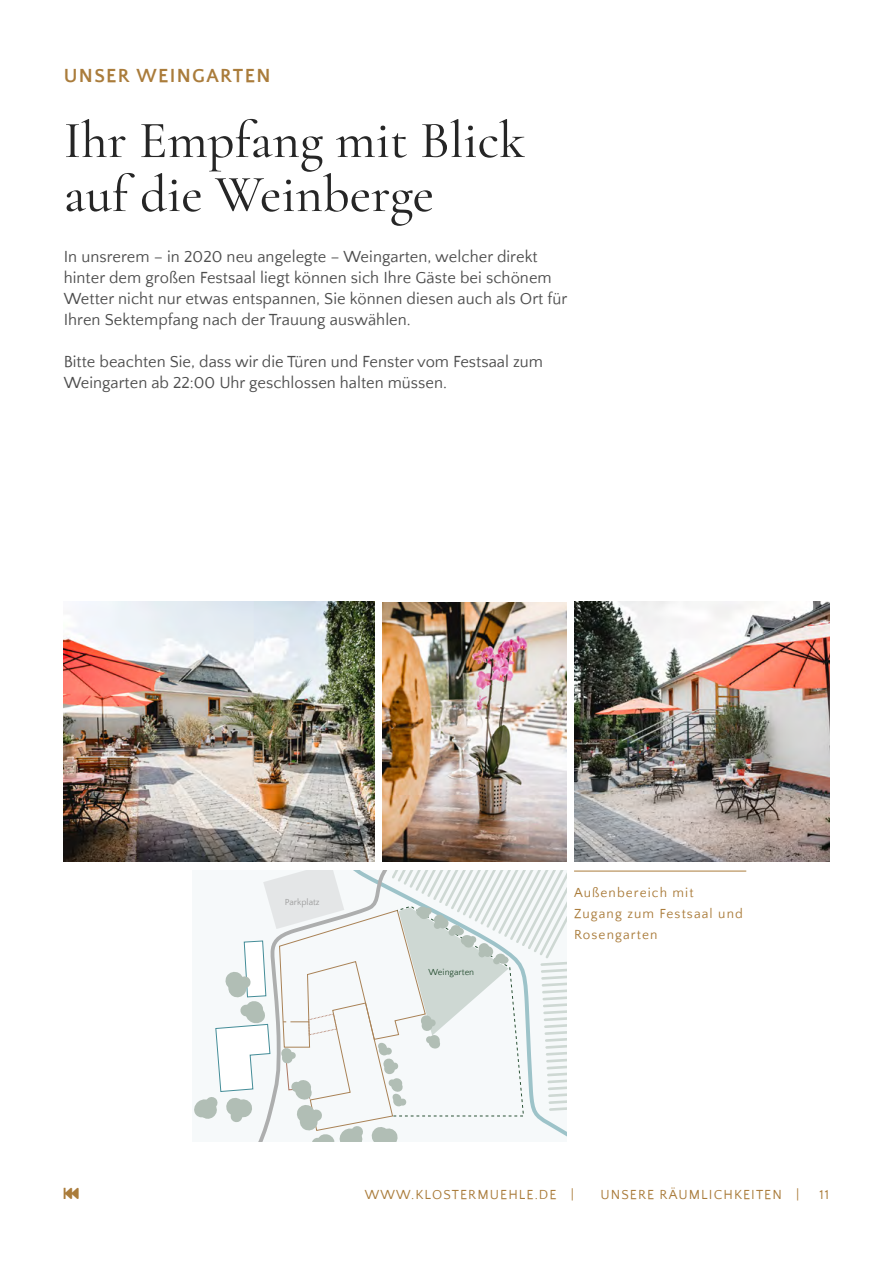
<style>
.page{position:relative;width:893px;height:1263px;background:#fff}
.page>*{position:absolute;margin:0;border:0;box-sizing:border-box;transform-origin:0 0}
.t1{font:500 52.5px/54px "Cormorant Garamond";color:#262626}
.t2{font:700 19.5px "Quattrocento Sans";letter-spacing:.07em;color:#aa7c3b}
.t3{font:16.5px/21px "Quattrocento Sans";letter-spacing:.005em;color:#4d4d4d}
.t4{font:13.5px/21px "Quattrocento Sans";letter-spacing:.08em;color:#aa7c3b}
.t5{font:9px "Quattrocento Sans";color:#2b5236}
.t6{font:9px "Quattrocento Sans";color:#9d9d9d}
</style>
<div class="page">
<img style="left:383px;top:603px;width:183px;height:258px">
<img style="left:64px;top:602px;width:310px;height:259px">
<img style="left:574px;top:602px;width:255px;height:259px">
<svg style="left:194px;top:871px;width:372px;height:271px"></svg>
<hr style="left:574px;top:871px;width:172px;height:1px;background:#aa7c3b">
<p class="t2" style="left:64px;top:65px;width:208px">UNSER WEINGARTEN</p>
<h1 class="t1" style="left:64px;top:113px;width:463px">Ihr Empfang mit Blick auf die Weinberge</h1>
<p class="t3" style="left:64px;top:246px;width:505px">In unsrerem – in 2020 neu angelegte – Weingarten, welcher direkt hinter dem großen Festsaal liegt können sich Ihre Gäste bei schönem Wetter nicht nur etwas entspannen, Sie können diesen auch als Ort für Ihren Sektempfang nach der Trauung auswählen.</p>
<p class="t3" style="left:64px;top:351px;width:481px">Bitte beachten Sie, dass wir die Türen und Fenster vom Festsaal zum<br>Weingarten ab 22:00 Uhr geschlossen halten müssen.</p>
<p class="t6" style="left:285px;top:897px;width:37px">Parkplatz</p>
<p class="t5" style="left:429px;top:968px;width:47px">Weingarten</p>
<p class="t4" style="left:574px;top:882px;width:170px">Außenbereich mit<br>Zugang zum Festsaal und<br>Rosengarten</p>
<p class="t4" style="left:365px;top:1185px;width:211px">WWW.KLOSTERMUEHLE.DE |</p>
<p class="t4" style="left:600px;top:1185px;width:201px">UNSERE RÄUMLICHKEITEN |</p>
<p class="t4" style="left:819px;top:1185px;width:11px">11</p>
</div>
